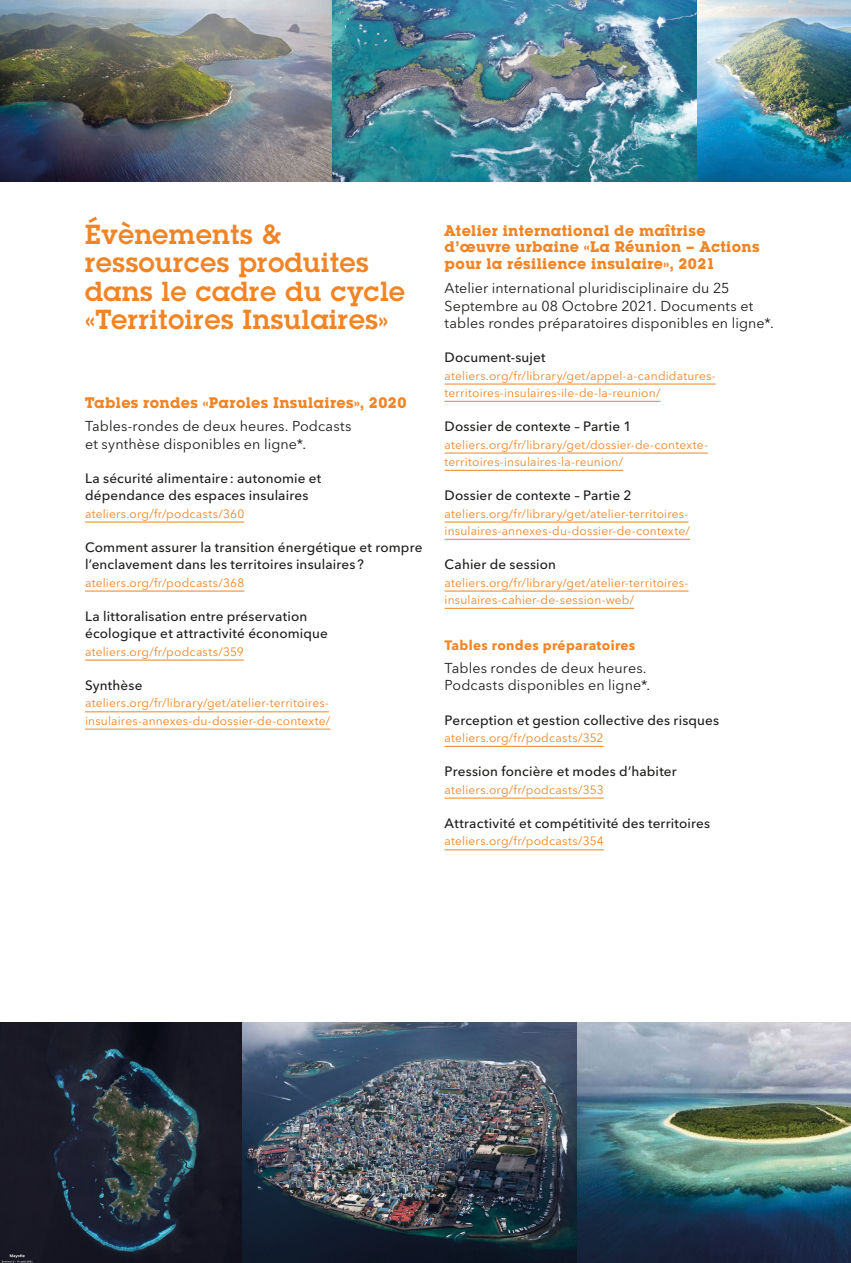
<style>
.page{position:relative;width:851px;height:1263px;background:#fff}
.page>*{position:absolute;margin:0;border:0;box-sizing:border-box;transform-origin:0 0}
.titre0{font:600 27px/28.5px "Lubalin Graph Std";letter-spacing:.025em;color:#f18526}
.titre{font:700 15px/16.5px "Lubalin Graph Std";letter-spacing:.025em;color:#f18526}
.description{font:14.25px/17.2px "Avenir Next LT Pro";letter-spacing:.01em;color:#1d1d1b}
.doc{font:500 13.5px/17.2px "Avenir Next LT Pro";letter-spacing:.01em;color:#1d1d1b}
.sous_titre{font:700 13.5px "Avenir Next LT Pro";letter-spacing:.025em;color:#f18526}
.liens{font:12px/17.2px "Avenir Next LT Pro";letter-spacing:.015em;color:#f18526}
</style>
<div class="page">
<hr style="left:85px;top:522px;width:159px;height:1px;background:#f18526">
<hr style="left:85px;top:591px;width:159px;height:1px;background:#f18526">
<hr style="left:85px;top:660px;width:159px;height:1px;background:#f18526">
<hr style="left:85px;top:711px;width:244px;height:1px;background:#f18526">
<hr style="left:85px;top:729px;width:245px;height:1px;background:#f18526">
<hr style="left:444px;top:384px;width:271px;height:1px;background:#f18526">
<hr style="left:444px;top:401px;width:216px;height:1px;background:#f18526">
<hr style="left:444px;top:453px;width:263px;height:1px;background:#f18526">
<hr style="left:444px;top:470px;width:179px;height:1px;background:#f18526">
<hr style="left:444px;top:522px;width:244px;height:1px;background:#f18526">
<hr style="left:444px;top:539px;width:245px;height:1px;background:#f18526">
<hr style="left:444px;top:591px;width:244px;height:1px;background:#f18526">
<hr style="left:444px;top:608px;width:190px;height:1px;background:#f18526">
<hr style="left:444px;top:746px;width:159px;height:1px;background:#f18526">
<hr style="left:444px;top:798px;width:159px;height:1px;background:#f18526">
<hr style="left:444px;top:849px;width:159px;height:1px;background:#f18526">
<img style="left:0;top:0;width:850px;height:181px">
<img style="left:0;top:1023px;width:577px;height:240px">
<img style="left:577px;top:1023px;width:273px;height:240px">
<p class="titre0" style="left:85px;top:220px;width:321px">Évènements &amp; ressources produites dans le cadre du cycle «Territoires Insulaires»</p>
<p class="titre" style="left:85px;top:394px;width:323px">Tables rondes «Paroles Insulaires», 2020</p>
<p class="description" style="left:85px;top:418px;width:268px">Tables-rondes de deux heures. Podcasts et synthèse disponibles en ligne*.</p>
<p class="doc" style="left:85px;top:470px;width:238px">La sécurité alimentaire: autonomie et dépendance des espaces insulaires</p>
<p class="liens" style="left:85px;top:505px;width:161px">ateliers.org/fr/podcasts/360</p>
<p class="doc" style="left:85px;top:539px;width:339px">Comment assurer la transition énergétique et rompre l’enclavement dans les territoires insulaires?</p>
<p class="liens" style="left:85px;top:574px;width:161px">ateliers.org/fr/podcasts/368</p>
<p class="doc" style="left:85px;top:608px;width:244px">La littoralisation entre préservation écologique et attractivité économique</p>
<p class="liens" style="left:85px;top:643px;width:160px">ateliers.org/fr/podcasts/359</p>
<p class="doc" style="left:85px;top:677px;width:59px">Synthèse</p>
<p class="liens" style="left:85px;top:694px;width:247px">ateliers.org/fr/library/get/atelier-territoires&shy;insulaires-annexes-du-dossier-de-contexte/</p>
<p class="titre" style="left:444px;top:222px;width:316px">Atelier international de maîtrise d’œuvre urbaine «La Réunion – Actions pour la résilience insulaire», 2021</p>
<p class="description" style="left:444px;top:280px;width:330px">Atelier international pluridisciplinaire du 25<br>Septembre au 08 Octobre 2021. Documents et tables rondes préparatoires disponibles en ligne*.</p>
<p class="doc" style="left:444px;top:349px;width:102px">Document-sujet</p>
<p class="liens" style="left:444px;top:367px;width:272px">ateliers.org/fr/library/get/appel-a-candidatures&shy;territoires-insulaires-ile-de-la-reunion/</p>
<p class="doc" style="left:444px;top:418px;width:188px">Dossier de contexte – Partie 1</p>
<p class="liens" style="left:444px;top:436px;width:265px">ateliers.org/fr/library/get/dossier-de-contexte&shy;territoires-insulaires-la-reunion/</p>
<p class="doc" style="left:444px;top:487px;width:188px">Dossier de contexte – Partie 2</p>
<p class="liens" style="left:444px;top:505px;width:247px">ateliers.org/fr/library/get/atelier-territoires&shy;insulaires-annexes-du-dossier-de-contexte/</p>
<p class="doc" style="left:444px;top:556px;width:113px">Cahier de session</p>
<p class="liens" style="left:444px;top:574px;width:245px">ateliers.org/fr/library/get/atelier-territoires&shy;insulaires-cahier-de-session-web/</p>
<p class="sous_titre" style="left:444px;top:636px;width:192px">Tables rondes préparatoires</p>
<p class="description" style="left:444px;top:659px;width:207px">Tables rondes de deux heures.<br>Podcasts disponibles en ligne*.</p>
<p class="doc" style="left:444px;top:711px;width:276px">Perception et gestion collective des risques</p>
<p class="liens" style="left:444px;top:729px;width:160px">ateliers.org/fr/podcasts/352</p>
<p class="doc" style="left:444px;top:763px;width:233px">Pression foncière et modes d’habiter</p>
<p class="liens" style="left:444px;top:781px;width:160px">ateliers.org/fr/podcasts/353</p>
<p class="doc" style="left:444px;top:815px;width:267px">Attractivité et compétitivité des territoires</p>
<p class="liens" style="left:444px;top:832px;width:161px">ateliers.org/fr/podcasts/354</p>
</div>
